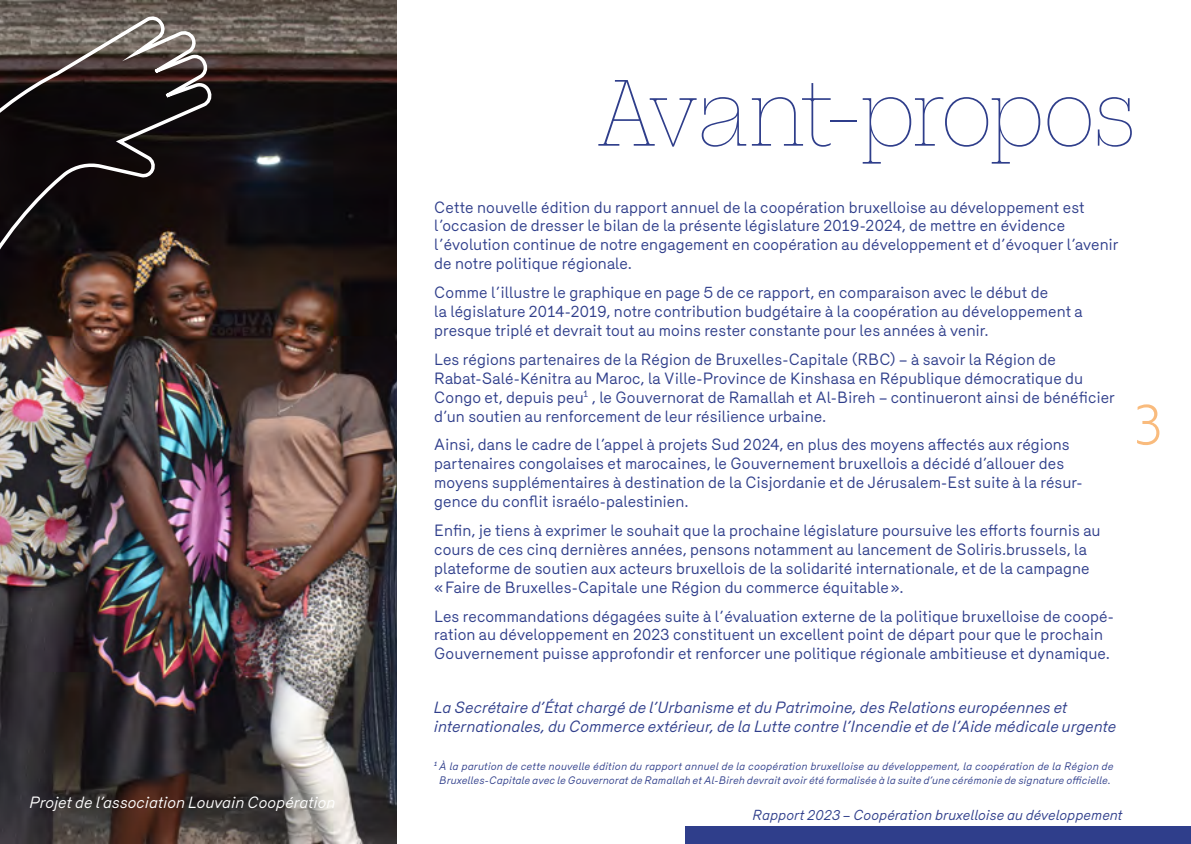
<style>
.page{position:relative;width:1191px;height:844px;background:#fff}
.page>*{position:absolute;margin:0;border:0;box-sizing:border-box;transform-origin:0 0}
.t1{font:100 87.5px "Elizeth";letter-spacing:-.03em;color:#2f3e8b}
.t2{font:300 52.5px "Elizeth";color:#f9bb7d}
.body{font:15.75px/18.9px "Merkury";letter-spacing:.005em;color:#2f3e8b}
.body-2{font:italic 15.75px/18.9px "Merkury";letter-spacing:.01em;color:#2f3e8b}
.légende_tab-graph{font:italic 15.75px "Merkury";letter-spacing:.005em;color:#fff}
.t3{font:italic 14px "Merkury";letter-spacing:.01em;color:#2f3e8b}
.body-3{font:italic 10.5px/14px "Merkury";letter-spacing:.025em;color:#2f3e8b;text-align:center}
</style>
<div class="page">
<img style="left:0;top:0;width:397px;height:843px">
<img style="left:0;top:12px;width:215px;height:508px">
<div style="left:685px;top:826px;width:96px;height:17px;background:#2f3e8b"></div>
<div style="left:1029px;top:826px;width:83px;height:17px;background:#2f3e8b"></div>
<div style="left:781px;top:826px;width:83px;height:17px;background:#2f3e8b"></div>
<div style="left:1112px;top:826px;width:79px;height:17px;background:#2f3e8b"></div>
<div style="left:864px;top:826px;width:83px;height:17px;background:#2f3e8b"></div>
<div style="left:947px;top:826px;width:82px;height:17px;background:#2f3e8b"></div>
<p class="légende_tab-graph" style="left:30px;top:791px;width:307px">Projet de l’association Louvain Coopération</p>
<p class="t1" style="left:596px;top:52px;width:542px">Avant-propos</p>
<p class="body" style="left:434px;top:196px;width:686px">Cette nouvelle édition du rapport annuel de la coopération bruxelloise au développement est l’occasion de dresser le bilan de la présente législature 2019-2024, de mettre en évidence l’évolution continue de notre engagement en coopération au développement et d’évoquer l’avenir de notre politique régionale.</p>
<p class="body" style="left:434px;top:281px;width:650px">Comme l’illustre le graphique en page 5 de ce rapport, en comparaison avec le début de<br>la législature 2014-2019, notre contribution budgétaire à la coopération au développement a presque triplé et devrait tout au moins rester constante pour les années à venir.</p>
<p class="body" style="left:434px;top:348px;width:682px">Les régions partenaires de la Région de Bruxelles-Capitale (RBC) – à savoir la Région de Rabat-Salé-Kénitra au Maroc, la Ville-Province de Kinshasa en République démocratique du Congo et, depuis peu<sup>1</sup> , le Gouvernorat de Ramallah et Al-Bireh – continueront ainsi de bénéficier d’un soutien au renforcement de leur résilience urbaine.</p>
<p class="body" style="left:434px;top:434px;width:649px">Ainsi, dans le cadre de l’appel à projets Sud 2024, en plus des moyens affectés aux régions partenaires congolaises et marocaines, le Gouvernement bruxellois a décidé d’allouer des moyens supplémentaires à destination de la Cisjordanie et de Jérusalem-Est suite à la résur&shy;gence du conflit israélo-palestinien.</p>
<p class="body" style="left:434px;top:519px;width:668px">Enfin, je tiens à exprimer le souhait que la prochaine législature poursuive les efforts fournis au cours de ces cinq dernières années, pensons notamment au lancement de Soliris.brussels, la plateforme de soutien aux acteurs bruxellois de la solidarité internationale, et de la campagne «Faire de Bruxelles-Capitale une Région du commerce équitable».</p>
<p class="body" style="left:434px;top:605px;width:681px">Les recommandations dégagées suite à l’évaluation externe de la politique bruxelloise de coopé&shy;ration au développement en 2023 constituent un excellent point de départ pour que le prochain<br>Gouvernement puisse approfondir et renforcer une politique régionale ambitieuse et dynamique.</p>
<p class="body-2" style="left:434px;top:696px;width:683px">La Secrétaire d’État chargé de l’Urbanisme et du Patrimoine, des Relations européennes et internationales, du Commerce extérieur, de la Lutte contre l’Incendie et de l’Aide médicale urgente</p>
<p class="body-3" style="left:434px;top:757px;width:681px"><sup>1</sup> À la parution de cette nouvelle édition du rapport annuel de la coopération bruxelloise au développement, la coopération de la Région de<br>Bruxelles-Capitale avec le Gouvernorat de Ramallah et Al-Bireh devrait avoir été formalisée à la suite d’une cérémonie de signature officielle.</p>
<h2 class="t2" style="left:1136px;top:387px;width:27px">3</h2>
<p class="t3" style="left:753px;top:804px;width:372px">Rapport 2023 – Coopération bruxelloise au développement</p>
</div>
